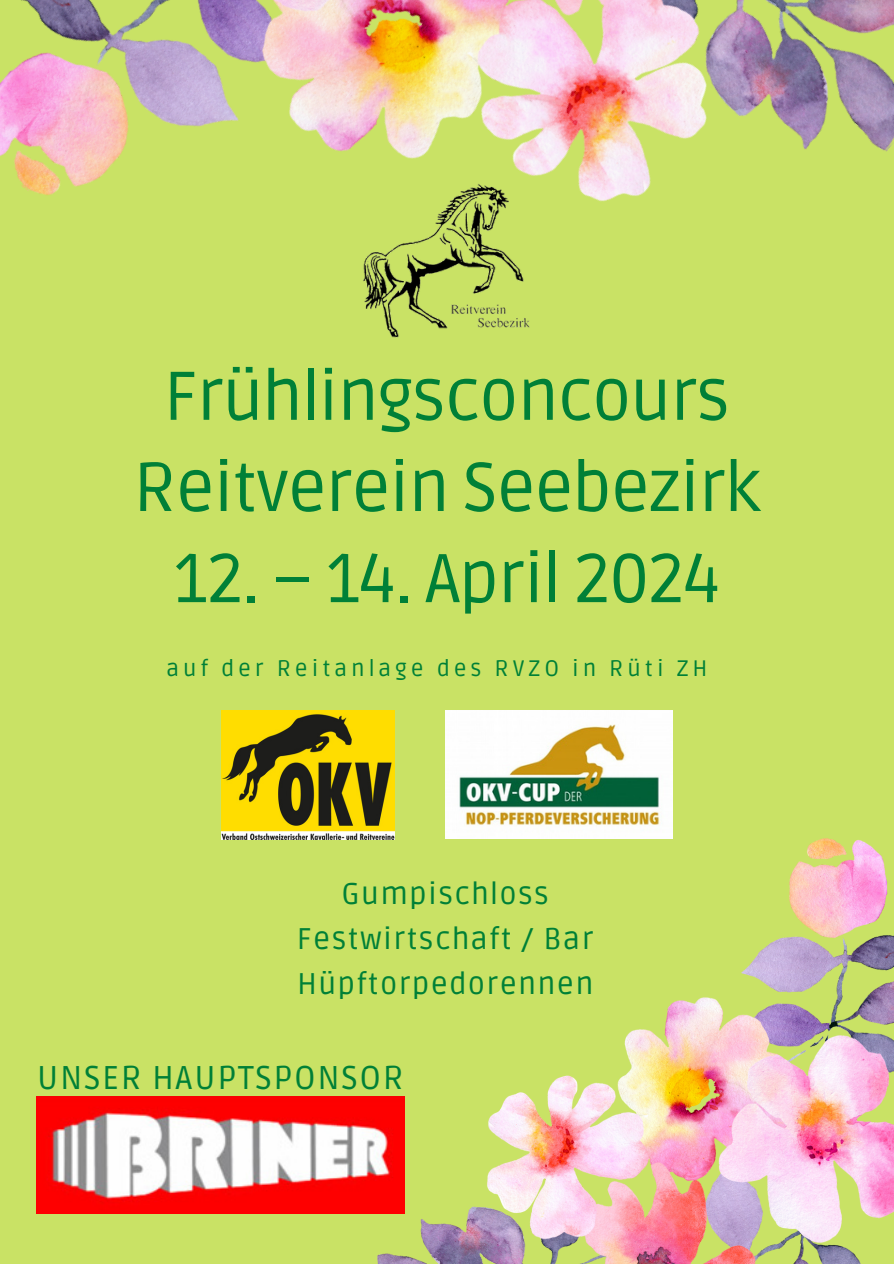
<style>
.page{position:relative;width:894px;height:1264px;background:#fff}
.page>*{position:absolute;margin:0;border:0;box-sizing:border-box;transform-origin:0 0}
.t1{font:69px "Ruda";letter-spacing:-.02em;color:#008037}
.t2{font:33px "Ruda";letter-spacing:.045em;color:#008037}
.t3{font:30px/45px "Ruda";letter-spacing:.045em;color:#008037;text-align:center}
.t4{font:22.5px "Ruda";letter-spacing:.175em;color:#008037}
</style>
<div class="page">
<div style="left:0;top:0;width:893px;height:1263px;background:#c9e265"></div>
<img style="left:0;top:0;width:893px;height:338px">
<img style="left:377px;top:838px;width:516px;height:425px">
<img style="left:221px;top:710px;width:173px;height:129px">
<img style="left:445px;top:710px;width:227px;height:128px">
<img style="left:362px;top:183px;width:167px;height:154px">
<img style="left:37px;top:1096px;width:368px;height:117px">
<p class="t1" style="left:163px;top:356px;width:568px">Frühlingsconcours</p>
<p class="t1" style="left:133px;top:447px;width:629px">Reitverein Seebezirk</p>
<p class="t1" style="left:173px;top:538px;width:549px">12. – 14. April 2024</p>
<h2 class="t4" style="left:166px;top:655px;width:542px">auf der Reitanlage des RVZO in Rüti ZH</h2>
<h3 class="t3" style="left:297px;top:871px;width:298px">Gumpischloss<br>Festwirtschaft / Bar<br>Hüpftorpedorennen</h3>
<p class="t2" style="left:37px;top:1058px;width:368px">UNSER HAUPTSPONSOR</p>
</div>
